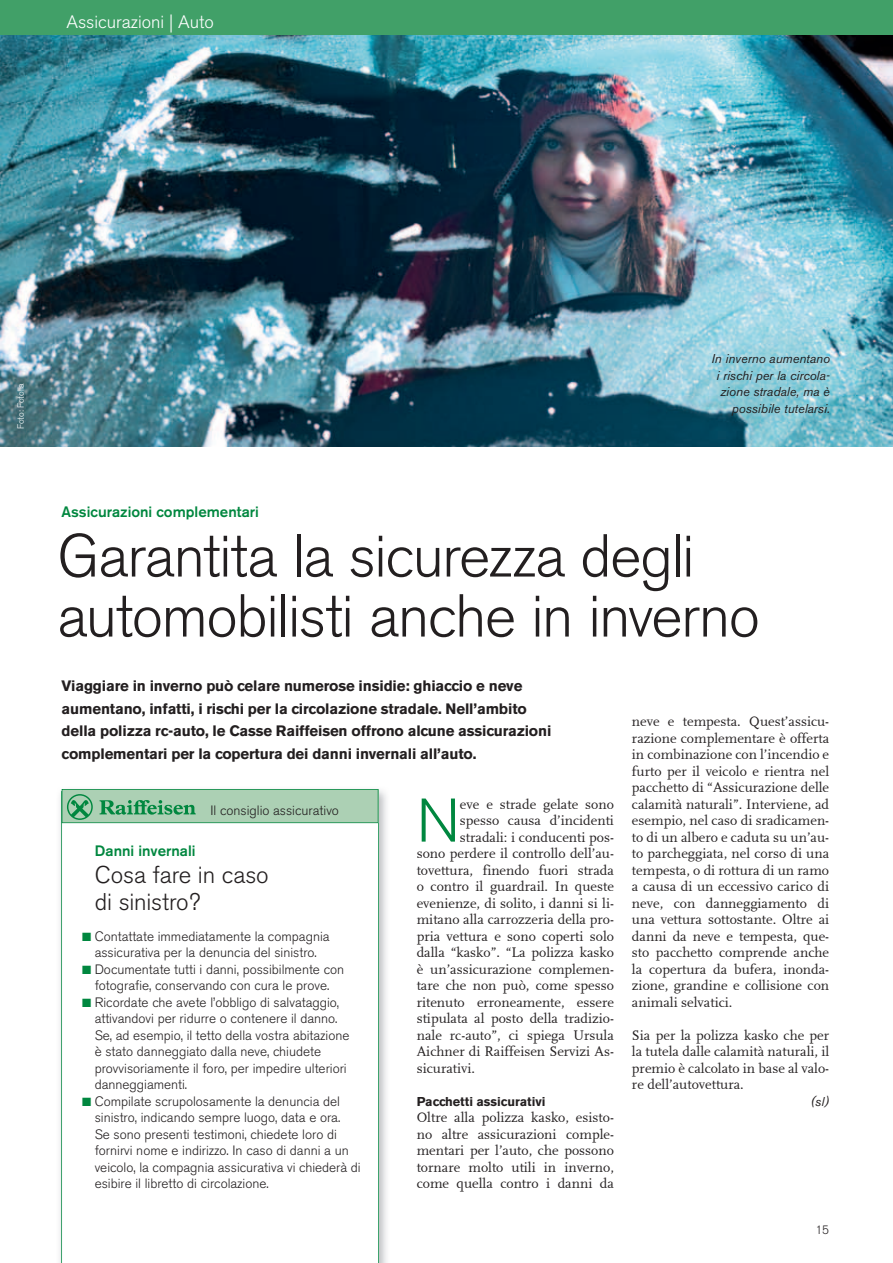
<style>
.page{position:relative;width:893px;height:1263px;background:#fff}
.page>*{position:absolute;margin:0;border:0;box-sizing:border-box;transform-origin:0 0}
.t1{font:300 61.05px "Akzidenz Grotesk BE";color:#00873f}
.t2{font:300 60px/60px "Akzidenz Grotesk BE";letter-spacing:-.025em;color:#231f20}
.t3{font:300 24px/27px "Akzidenz Grotesk BE";letter-spacing:-.01em;color:#231f20}
.t4{font:300 18px "Akzidenz Grotesk BE";color:#fff}
.t5{font:700 15px/22.5px "Akzidenz Grotesk BE";letter-spacing:-.01em;color:#231f20}
.t6{font:500 15px "Akzidenz Grotesk BE";color:#00873f}
.t7{font:14.25px/16.5px "FF Scala";color:#231f20;text-align:justify}
.t8{font:300 13.5px/16.5px "Akzidenz Grotesk BE";color:#231f20;text-align:center}
.t9{font:italic 12.75px/16.5px "Akzidenz Grotesk BE";color:#231f20;text-align:right}
.t10{font:700 12.75px "Akzidenz Grotesk BE";color:#231f20}
.t11{font:300 12px "Akzidenz Grotesk BE";color:#231f20}
.t12{font:300 9px "Akzidenz Grotesk BE";color:#fff}
.s1{color:#00873f}
</style>
<div class="page">
<img style="left:0;top:34px;width:893px;height:412px">
<div style="left:0;top:0;width:893px;height:34px;background:#41a068"></div>
<img style="left:60px;top:789px;width:327px;height:474px">
<svg style="left:61px;top:791px;width:318px;height:472px"></svg>
<svg style="left:62px;top:789px;width:316px;height:34px;background:#97c7a5"></svg>
<p class="t4" style="left:66px;top:12px;width:149px">Assicurazioni | Auto</p>
<p class="t12" style="left:16px;top:429px;width:47px;rotate:-90deg">Foto: Fotolia</p>
<p class="t9" style="left:711px;top:350px;width:120px">In inverno aumentano i rischi per la circola&shy;zione stradale, ma è possibile tutelarsi.</p>
<p class="t6" style="left:61px;top:502px;width:199px">Assicurazioni complementari</p>
<h2 class="t2" style="left:57px;top:527px;width:704px">Garantita la sicurezza degli automobilisti anche in inverno</h2>
<p class="t5" style="left:62px;top:675px;width:491px">Viaggiare in inverno può celare numerose insidie: ghiaccio e neve aumentano, infatti, i rischi per la circolazione stradale. Nell’ambito della polizza rc-auto, le Casse Raiffeisen offrono alcune assicurazioni complementari per la copertura dei danni invernali all’auto.</p>
<p class="t8" style="left:210px;top:802px;width:130px">Il consiglio assicurativo</p>
<p class="t6" style="left:95px;top:841px;width:102px">Danni invernali</p>
<h3 class="t3" style="left:95px;top:861px;width:175px">Cosa fare in caso di sinistro?</h3>
<p class="t8" style="left:82px;top:928px;width:249px"><span class="s1">■</span> Contattate immediatamente la compagnia assicurativa per la denuncia del sinistro.</p>
<p class="t8" style="left:82px;top:961px;width:263px"><span class="s1">■</span> Documentate tutti i danni, possibilmente con fotografie, conservando con cura le prove.</p>
<p class="t8" style="left:95px;top:994px;width:256px;text-align:left;text-indent:-12px"><span class="s1">■</span> Ricordate che avete l’obbligo di salvataggio, attivandovi per ridurre o contenere il danno.<br>Se, ad esempio, il tetto della vostra abitazione è stato danneggiato dalla neve, chiudete provvisoriamente il foro, per impedire ulteriori danneggiamenti.</p>
<p class="t8" style="left:95px;top:1093px;width:268px;text-align:left;text-indent:-12px"><span class="s1">■</span> Compilate scrupolosamente la denuncia del sinistro, indicando sempre luogo, data e ora.<br>Se sono presenti testimoni, chiedete loro di fornirvi nome e indirizzo. In caso di danni a un veicolo, la compagnia assicurativa vi chiederà di esibire il libretto di circolazione.</p>
<h1 class="t1" style="left:417px;top:786px;width:45px">N</h1>
<p class="t7" style="left:460px;top:796px;width:156px">eve e strade gelate sono</p>
<p class="t7" style="left:460px;top:812px;width:156px">spesso causa d’incidenti</p>
<p class="t7" style="left:460px;top:829px;width:156px">stradali: i conducenti pos-</p>
<p class="t7" style="left:417px;top:845px;width:199px">sono perdere il controllo dell’au-</p>
<p class="t7" style="left:417px;top:862px;width:199px">tovettura, finendo fuori strada</p>
<p class="t7" style="left:417px;top:878px;width:199px">o contro il guardrail. In queste</p>
<p class="t7" style="left:417px;top:895px;width:199px">evenienze, di solito, i danni si li-</p>
<p class="t7" style="left:417px;top:911px;width:199px">mitano alla carrozzeria della pro-</p>
<p class="t7" style="left:417px;top:928px;width:199px">pria vettura e sono coperti solo</p>
<p class="t7" style="left:417px;top:944px;width:199px">dalla “kasko”. “La polizza kasko</p>
<p class="t7" style="left:417px;top:961px;width:199px">è un’assicurazione complemen-</p>
<p class="t7" style="left:417px;top:977px;width:199px">tare che non può, come spesso</p>
<p class="t7" style="left:417px;top:994px;width:199px">ritenuto erroneamente, essere</p>
<p class="t7" style="left:417px;top:1010px;width:199px">stipulata al posto della tradizio-</p>
<p class="t7" style="left:417px;top:1027px;width:199px">nale rc-auto”, ci spiega Ursula</p>
<p class="t7" style="left:417px;top:1043px;width:199px">Aichner di Raiffeisen Servizi As-</p>
<p class="t7" style="left:417px;top:1060px;width:60px">sicurativi.</p>
<p class="t10" style="left:417px;top:1094px;width:130px">Pacchetti assicurativi</p>
<p class="t7" style="left:417px;top:1109px;width:199px">Oltre alla polizza kasko, esisto&shy;no altre assicurazioni comple&shy;mentari per l’auto, che possono tornare molto utili in inverno, come quella contro i danni da</p>
<p class="t7" style="left:632px;top:713px;width:199px">neve e tempesta. Quest’assicu&shy;razione complementare è offerta in combinazione con l’incendio e furto per il veicolo e rientra nel pacchetto di “Assicurazione delle calamità naturali”. Interviene, ad esempio, nel caso di sradicamen&shy;to di un albero e caduta su un’au&shy;to parcheggiata, nel corso di una tempesta, o di rottura di un ramo a causa di un eccessivo carico di neve, con danneggiamento di una vettura sottostante. Oltre ai danni da neve e tempesta, que&shy;sto pacchetto comprende anche la copertura da bufera, inonda&shy;zione, grandine e collisione con animali selvatici.</p>
<p class="t7" style="left:632px;top:1027px;width:199px">Sia per la polizza kasko che per la tutela dalle calamità naturali, il premio è calcolato in base al valo&shy;re dell’autovettura.</p>
<p class="t9" style="left:810px;top:1093px;width:20px">(sl)</p>
<p class="t11" style="left:815px;top:1223px;width:15px">15</p>
</div>
